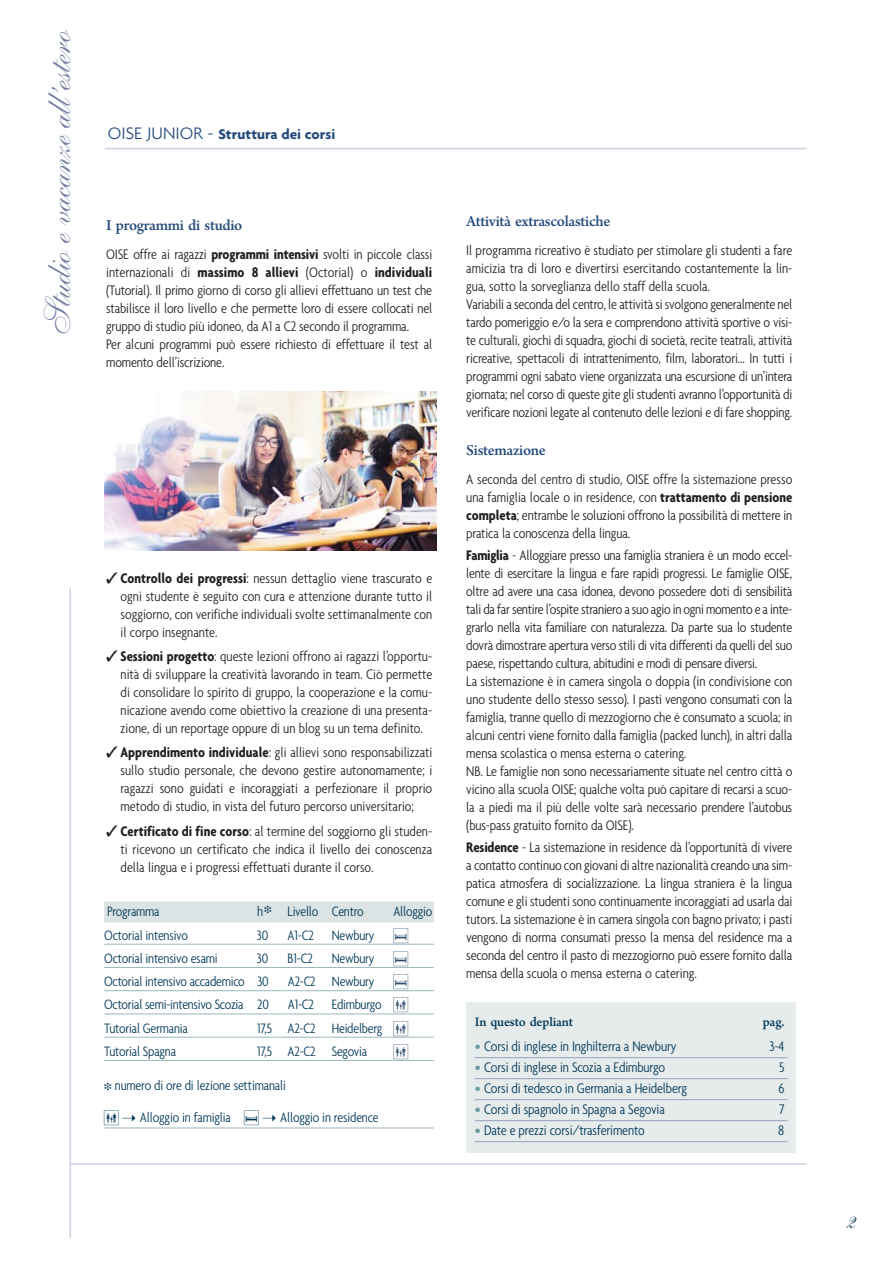
<style>
.page{position:relative;width:893px;height:1263px;background:#fff}
.page>*{position:absolute;margin:0;border:0;box-sizing:border-box;transform-origin:0 0}
.t1{font:36px "Shelley Allegro Script";color:#747da1}
.t2{font:24px "Shelley Allegro Script";color:#003757}
.t3{font:500 21px "Adobe Naskh";letter-spacing:-.015em;color:#244b7c}
.t4{font:500 18px "Adobe Naskh";letter-spacing:-.01em;color:#003757}
.t5{font:300 condensed 15px/18px "Agenda";letter-spacing:-.01em;color:#231f20;text-align:justify}
.t6{font:300 condensed 15px "Agenda";letter-spacing:-.01em;color:#003757}
.t7{font:700 15px "Agenda";color:#244b7c}
.t8{font:300 condensed 14.7px/32px "Agenda";letter-spacing:-.015em;color:#003757}
.t9{font:14.7px "L Holiday Pi Three";color:#304f6e}
.s1{font-weight:300;font-size:18px}
.s2{font-weight:700}
.s3{font-family:"L Holiday Pi Three";font-weight:400;font-stretch:normal}
.s4{font-weight:500;font-stretch:normal;color:#679a9e}
</style>
<div class="page">
<hr style="left:105px;top:148px;width:701px;height:1px;background:#cdd1df">
<hr style="left:70px;top:1163px;width:736px;height:2px;background:#cdd1df">
<hr style="left:70px;top:588px;width:1px;height:650px;background:#cdd1df">
<div style="left:466px;top:1003px;width:330px;height:150px;background:#e6ebec"></div>
<hr style="left:475px;top:1057px;width:312px;height:1px;background:#95a2be">
<hr style="left:475px;top:1078px;width:312px;height:1px;background:#95a2be">
<hr style="left:475px;top:1099px;width:312px;height:1px;background:#95a2be">
<hr style="left:475px;top:1120px;width:312px;height:1px;background:#95a2be">
<hr style="left:475px;top:1141px;width:312px;height:1px;background:#95a2be">
<img style="left:105px;top:391px;width:331px;height:159px">
<div style="left:104px;top:902px;width:330px;height:20px;background:#dbe3e4"></div>
<hr style="left:104px;top:944px;width:330px;height:1px;background:#9bb8bc">
<hr style="left:104px;top:967px;width:330px;height:1px;background:#9bb8bc">
<hr style="left:104px;top:990px;width:330px;height:1px;background:#9bb8bc">
<hr style="left:104px;top:1014px;width:330px;height:1px;background:#9bb8bc">
<hr style="left:104px;top:1037px;width:330px;height:1px;background:#9bb8bc">
<hr style="left:104px;top:1060px;width:330px;height:1px;background:#9bb8bc">
<hr style="left:104px;top:1128px;width:330px;height:1px;background:#9bb8bc">
<h1 class="t1" style="left:48px;top:340px;width:313px;rotate:-90deg">Studio evacanzeall’estero</h1>
<p class="t7" style="left:108px;top:128px;width:229px"><span class="s1">OISE JUNIOR -</span> Struttura dei corsi</p>
<h3 class="t3" style="left:106px;top:210px;width:138px">I programmi di studio</h3>
<p class="t5" style="left:106px;top:246px;width:328px;text-align:left">OISE offre ai ragazzi <span class="s2">programmi intensivi</span> svolti in piccole classi internazionali di <span class="s2">massimo 8 allievi</span> (Octorial) o <span class="s2">individuali </span>(Tutorial). Il primo giorno di corso gli allievi effettuano un test che stabilisce il loro livello e che permette loro di essere collocati nel gruppo di studio più idoneo, da A1 a C2 secondo il programma.<br>Per alcuni programmi può essere richiesto di effettuare il test al momento dell’iscrizione.</p>
<p class="t5" style="left:121px;top:570px;width:313px;text-indent:-14px">✓ <span class="s2">Controllo dei progressi</span>: nessun dettaglio viene trascurato e ogni studente è seguito con cura e attenzione durante tutto il soggiorno, con verifiche individuali svolte settimanalmente con il corpo insegnante.</p>
<p class="t5" style="left:121px;top:648px;width:313px;text-indent:-14px">✓ <span class="s2">Sessioni progetto</span>: queste lezioni offrono ai ragazzi l’opportu&shy;nità di sviluppare la creatività lavorando in team. Ciò permette di consolidare lo spirito di gruppo, la cooperazione e la comu&shy;nicazione avendo come obiettivo la creazione di una presenta&shy;zione, di un reportage oppure di un blog su un tema definito.</p>
<p class="t5" style="left:121px;top:745px;width:313px;text-indent:-14px">✓ <span class="s2">Apprendimento individuale</span>: gli allievi sono responsabilizzati sullo studio personale, che devono gestire autonomamente; i ragazzi sono guidati e incoraggiati a perfezionare il proprio metodo di studio, in vista del futuro percorso universitario;</p>
<p class="t5" style="left:121px;top:823px;width:313px;text-indent:-14px">✓ <span class="s2">Certificato di fine corso</span>: al termine del soggiorno gli studen&shy;ti ricevono un certificato che indica il livello dei conoscenza della lingua e i progressi effettuati durante il corso.</p>
<p class="t8" style="left:107px;top:897px;width:54px">Programma</p>
<p class="t8" style="left:257px;top:897px;width:108px">h❉ Livello Centro</p>
<p class="t8" style="left:393px;top:897px;width:40px">Alloggio</p>
<p class="t8" style="left:104px;top:920px;width:85px">Octorial intensivo</p>
<p class="t8" style="left:257px;top:920px;width:13px">30</p>
<p class="t8" style="left:287px;top:920px;width:89px">A1-C2 Newbury</p>
<p class="t9" style="left:393px;top:928px;width:16px">-</p>
<p class="t8" style="left:104px;top:943px;width:115px">Octorial intensivo esami</p>
<p class="t8" style="left:257px;top:943px;width:13px">30</p>
<p class="t8" style="left:287px;top:943px;width:27px">B1-C2</p>
<p class="t8" style="left:332px;top:943px;width:44px">Newbury</p>
<p class="t9" style="left:393px;top:951px;width:16px">-</p>
<p class="t8" style="left:104px;top:967px;width:166px">Octorial intensivo accademico 30</p>
<p class="t8" style="left:288px;top:967px;width:88px">A2-C2 Newbury</p>
<p class="t9" style="left:393px;top:975px;width:16px">-</p>
<p class="t8" style="left:104px;top:990px;width:166px">Octorial semi-intensivo Scozia 20</p>
<p class="t8" style="left:288px;top:990px;width:95px">A1-C2 Edimburgo</p>
<p class="t8" style="left:104px;top:1013px;width:85px">Tutorial Germania</p>
<p class="t8" style="left:257px;top:1013px;width:127px">17,5 A2-C2 Heidelberg</p>
<p class="t8" style="left:104px;top:1036px;width:73px">Tutorial Spagna</p>
<p class="t8" style="left:257px;top:1036px;width:112px">17,5 A2-C2 Segovia</p>
<p class="t8" style="left:122px;top:1070px;width:258px;text-indent:-18px">❉ numero di ore di lezione settimanali<br>➝ Alloggio in famiglia <span class="s3">-</span> ➝ Alloggio in residence</p>
<h3 class="t3" style="left:466px;top:207px;width:146px">Attività extrascolastiche</h3>
<p class="t5" style="left:466px;top:243px;width:328px;text-align:left">Il programma ricreativo è studiato per stimolare gli studenti a fare amicizia tra di loro e divertirsi esercitando costantemente la lin&shy;gua, sotto la sorveglianza dello staff della scuola.<br>Variabili a seconda del centro, le attività si svolgono generalmente nel tardo pomeriggio e/o la sera e comprendono attività sportive o visi&shy;te culturali, giochi di squadra, giochi di società, recite teatrali, attività ricreative, spettacoli di intrattenimento, film, laboratori... In tutti i programmi ogni sabato viene organizzata una escursione di un’intera giornata; nel corso di queste gite gli studenti avranno l’opportunità di verificare nozioni legate al contenuto delle lezioni e di fare shopping.</p>
<h3 class="t3" style="left:466px;top:435px;width:81px">Sistemazione</h3>
<p class="t5" style="left:466px;top:471px;width:327px">A seconda del centro di studio, OISE offre la sistemazione presso una famiglia locale o in residence, con <span class="s2">trattamento di pensione completa</span>; entrambe le soluzioni offrono la possibilità di mettere in pratica la conoscenza della lingua.</p>
<p class="t5" style="left:466px;top:547px;width:327px;text-align:left"><span class="s2">Famiglia</span> - Alloggiare presso una famiglia straniera è un modo eccel&shy;lente di esercitare la lingua e fare rapidi progressi. Le famiglie OISE, oltre ad avere una casa idonea, devono possedere doti di sensibilità tali da far sentire l’ospite straniero a suo agio in ogni momento e a inte&shy;grarlo nella vita familiare con naturalezza. Da parte sua lo studente dovrà dimostrare apertura verso stili di vita differenti da quelli del suo paese, rispettando cultura, abitudini e modi di pensare diversi.<br>La sistemazione è in camera singola o doppia (in condivisione con uno studente dello stesso sesso). I pasti vengono consumati con la famiglia, tranne quello di mezzogiorno che è consumato a scuola; in alcuni centri viene fornito dalla famiglia (packed lunch), in altri dalla mensa scolastica o mensa esterna o catering.<br>NB. Le famiglie non sono necessariamente situate nel centro città o vicino alla scuola OISE; qualche volta può capitare di recarsi a scuo&shy;la a piedi ma il più delle volte sarà necessario prendere l’autobus (bus-pass gratuito fornito da OISE).</p>
<p class="t5" style="left:466px;top:839px;width:328px"><span class="s2">Residence</span> - La sistemazione in residence dà l’opportunità di vivere a contatto continuo con giovani di altre nazionalità creando una sim&shy;patica atmosfera di socializzazione. La lingua straniera è la lingua comune e gli studenti sono continuamente incoraggiati ad usarla dai tutors. La sistemazione è in camera singola con bagno privato; i pasti vengono di norma consumati presso la mensa del residence ma a seconda del centro il pasto di mezzogiorno può essere fornito dalla mensa della scuola o mensa esterna o catering.</p>
<p class="t4" style="left:475px;top:1010px;width:100px">In questo depliant</p>
<p class="t4" style="left:762px;top:1010px;width:23px">pag.</p>
<p class="t6" style="left:475px;top:1041px;width:203px"><span class="s4">•</span> Corsi di inglese in Inghilterra a Newbury</p>
<p class="t6" style="left:769px;top:1041px;width:16px">3-4</p>
<p class="t6" style="left:475px;top:1062px;width:192px"><span class="s4">•</span> Corsi di inglese in Scozia a Edimburgo</p>
<p class="t6" style="left:779px;top:1062px;width:7px">5</p>
<p class="t6" style="left:475px;top:1083px;width:214px"><span class="s4">•</span> Corsi di tedesco in Germania a Heidelberg</p>
<p class="t6" style="left:778px;top:1083px;width:8px">6</p>
<p class="t6" style="left:475px;top:1104px;width:192px"><span class="s4">•</span> Corsi di spagnolo in Spagna a Segovia</p>
<p class="t6" style="left:779px;top:1104px;width:7px">7</p>
<p class="t6" style="left:475px;top:1125px;width:171px"><span class="s4">•</span> Date e prezzi corsi/trasferimento</p>
<p class="t6" style="left:778px;top:1125px;width:8px">8</p>
<h2 class="t2" style="left:842px;top:1214px;width:11px">2</h2>
</div>
